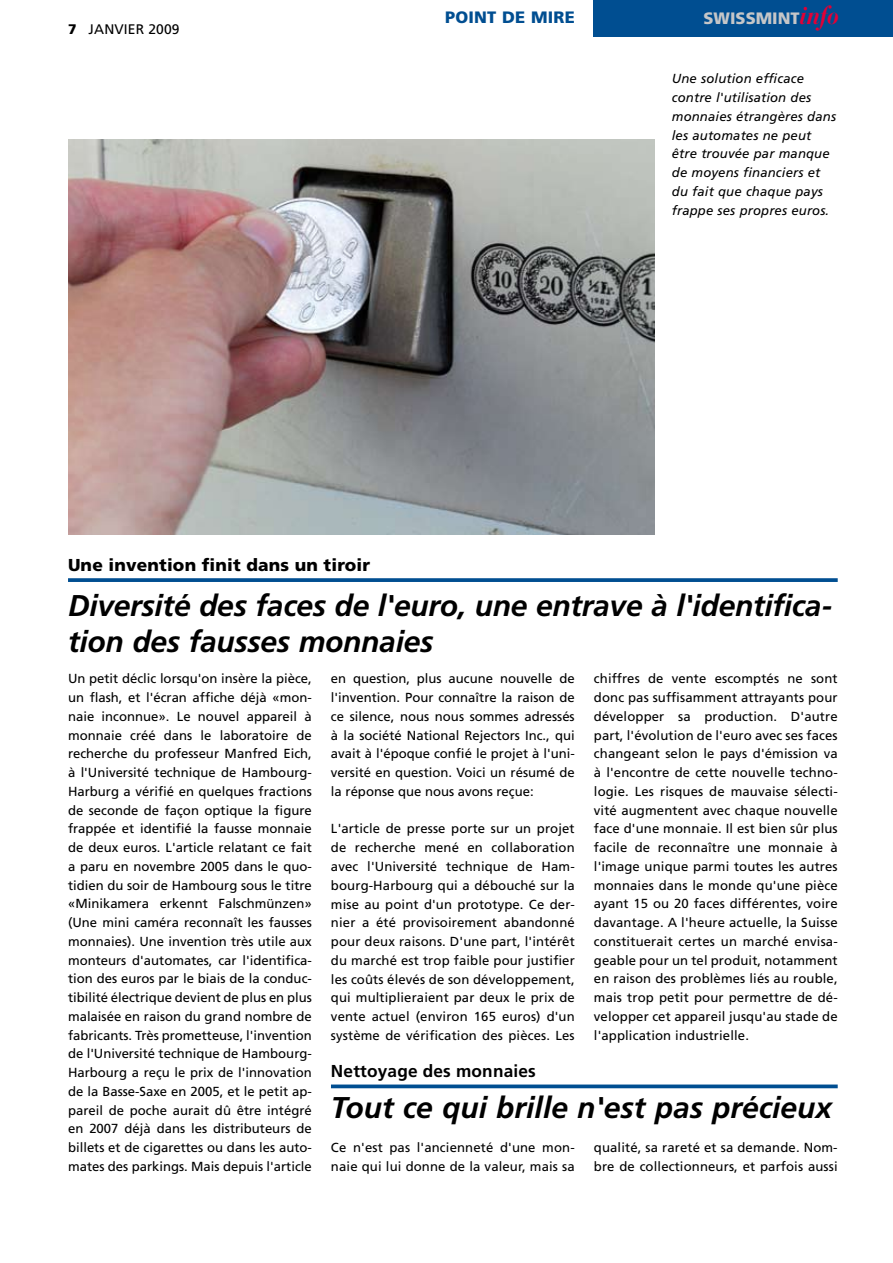
<style>
.page{position:relative;width:893px;height:1263px;background:#fff}
.page>*{position:absolute;margin:0;border:0;box-sizing:border-box;transform-origin:0 0}
.t1{font:italic 700 30px/36px "Frutiger";letter-spacing:-.01em;color:#000}
.t2{font:900 17.25px "Frutiger";letter-spacing:.01em;color:#000}
.t3{font:700 17.25px "Frutiger";letter-spacing:.01em;color:#000}
.t4{font:900 16.5px "Frutiger";color:#c5c6c8}
.t5{font:900 16.5px "Frutiger";letter-spacing:.01em;color:#004e91}
.t6{font:13.8px "Frutiger";letter-spacing:.01em;color:#000}
.t7{font:13.2px/18.8px "Frutiger";letter-spacing:.01em;color:#000;text-align:justify}
.t8{font:italic 13.2px/18.8px "Frutiger";letter-spacing:.01em;color:#000}
.s1{font-weight:900}
.s2{font-family:"Bauer Bodoni";font-weight:700;font-style:italic;font-size:25.5px;color:#e20036}
</style>
<div class="page">
<div style="left:594px;top:0;width:299px;height:36px;background:#004e91"></div>
<img style="left:68px;top:139px;width:587px;height:396px">
<svg style="left:68px;top:578px;width:770px;height:4px;background:#0f5897"></svg>
<svg style="left:331px;top:1084px;width:507px;height:4px;background:#22659f"></svg>
<p class="t6" style="left:68px;top:21px;width:113px"><span class="s1">7</span> JANVIER 2009</p>
<p class="t5" style="left:445px;top:8px;width:131px">Point de mire</p>
<p class="t4" style="left:703px;top:9px;width:138px">swissmint<span class="s2">info</span></p>
<p class="t8" style="left:672px;top:69px;width:166px">Une solution efficace contre l'utilisation des monnaies étrangères dans les automates ne peut être trouvée par manque de moyens financiers et du fait que chaque pays frappe ses propres euros.</p>
<h2 class="t2" style="left:68px;top:554px;width:304px">Une invention finit dans un tiroir</h2>
<h1 class="t1" style="left:68px;top:587px;width:766px">Diversité des faces de l'euro, une entrave à l'identifica&shy;tion des fausses monnaies</h1>
<p class="t7" style="left:68px;top:669px;width:245px">Un petit déclic lorsqu'on insère la pièce, un flash, et l'écran affiche déjà «mon&shy;naie inconnue». Le nouvel appareil à monnaie créé dans le laboratoire de recherche du professeur Manfred Eich, à l'Université technique de Hambourg-Harburg a vérifié en quelques fractions de seconde de façon optique la figure frappée et identifié la fausse monnaie de deux euros. L'article relatant ce fait a paru en novembre 2005 dans le quo&shy;tidien du soir de Hambourg sous le titre «Minikamera erkennt Falschmünzen» (Une mini caméra reconnaît les fausses monnaies). Une invention très utile aux monteurs d'automates, car l'identifica&shy;tion des euros par le biais de la conduc&shy;tibilité électrique devient de plus en plus malaisée en raison du grand nombre de fabricants. Très prometteuse, l'invention de l'Université technique de Hambourg-Harbourg a reçu le prix de l'innovation de la Basse-Saxe en 2005, et le petit ap&shy;pareil de poche aurait dû être intégré en 2007 déjà dans les distributeurs de billets et de cigarettes ou dans les auto&shy;mates des parkings. Mais depuis l'article</p>
<p class="t7" style="left:331px;top:669px;width:245px">en question, plus aucune nouvelle de l'invention. Pour connaître la raison de ce silence, nous nous sommes adressés à la société National Rejectors Inc., qui avait à l'époque confié le projet à l'uni&shy;versité en question. Voici un résumé de la réponse que nous avons reçue:</p>
<p class="t7" style="left:594px;top:669px;width:245px">chiffres de vente escomptés ne sont donc pas suffisamment attrayants pour développer sa production. D'autre part, l'évolution de l'euro avec ses faces changeant selon le pays d'émission va à l'encontre de cette nouvelle techno&shy;logie. Les risques de mauvaise sélecti&shy;vité augmentent avec chaque nouvelle face d'une monnaie. Il est bien sûr plus facile de reconnaître une monnaie à l'image unique parmi toutes les autres monnaies dans le monde qu'une pièce ayant 15 ou 20 faces différentes, voire davantage. A l'heure actuelle, la Suisse constituerait certes un marché envisa&shy;geable pour un tel produit, notamment en raison des problèmes liés au rouble, mais trop petit pour permettre de dé&shy;velopper cet appareil jusqu'au stade de l'application industrielle.</p>
<p class="t7" style="left:331px;top:819px;width:245px">L'article de presse porte sur un projet de recherche mené en collaboration avec l'Université technique de Ham&shy;bourg-Harbourg qui a débouché sur la mise au point d'un prototype. Ce der&shy;nier a été provisoirement abandonné pour deux raisons. D'une part, l'intérêt du marché est trop faible pour justifier les coûts élevés de son développement, qui multiplieraient par deux le prix de vente actuel (environ 165 euros) d'un système de vérification des pièces. Les</p>
<h2 class="t3" style="left:331px;top:1061px;width:206px">Nettoyage des monnaies</h2>
<h1 class="t1" style="left:331px;top:1090px;width:503px">Tout ce qui brille n'est pas précieux</h1>
<p class="t7" style="left:331px;top:1138px;width:245px">Ce n'est pas l'ancienneté d'une mon&shy;naie qui lui donne de la valeur, mais sa</p>
<p class="t7" style="left:594px;top:1138px;width:245px">qualité, sa rareté et sa demande. Nom&shy;bre de collectionneurs, et parfois aussi</p>
</div>
